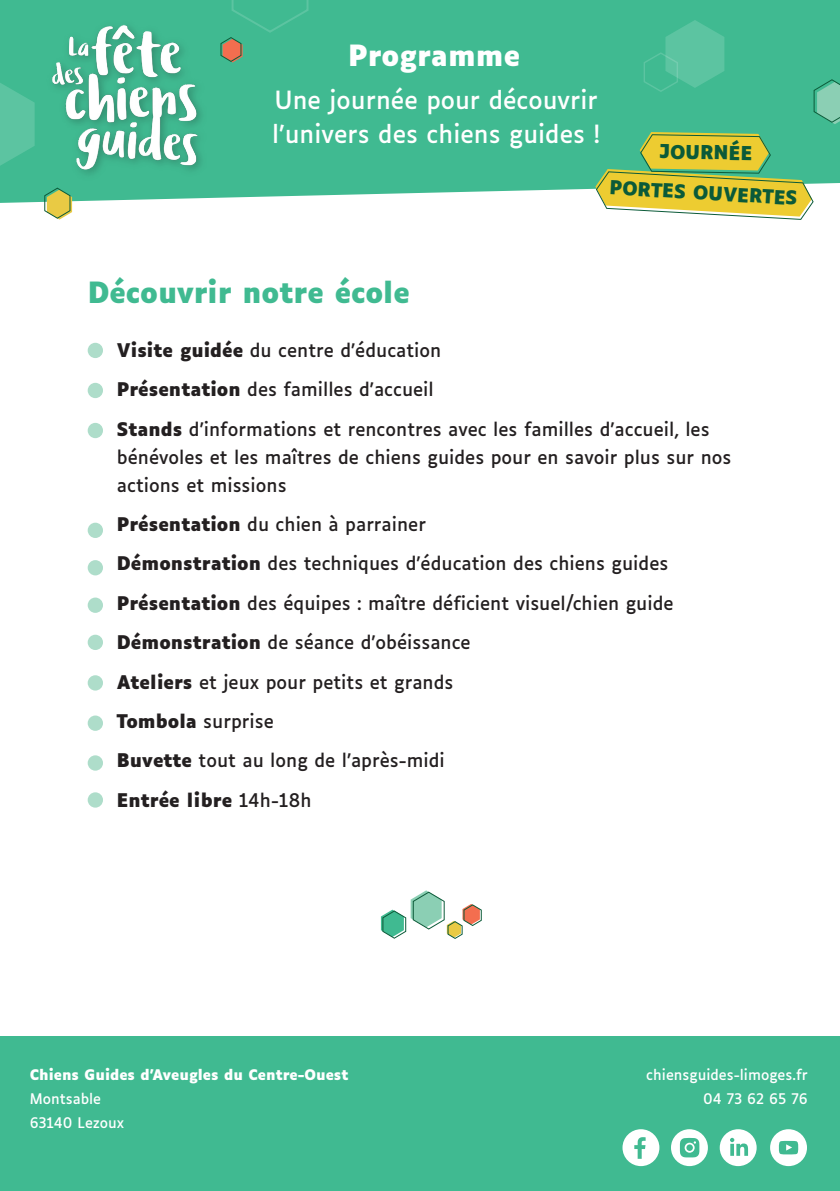
<style>
.page{position:relative;width:840px;height:1191px;background:#fff}
.page>*{position:absolute;margin:0;border:0;box-sizing:border-box;transform-origin:0 0}
.t1{font:700 28px "Luciole";color:#40ba91}
.t2{font:700 28px "Luciole";color:#fff}
.t3{font:24px/33.4px "Luciole";color:#fff}
.t4{font:700 18.4px "Luciole";color:#0b5a39}
.t5{font:18px/28px "Luciole";color:#231f20}
.t6{font:700 18px "Luciole";color:#231f20}
.t7{font:14px "Luciole";color:#fff}
.t8{font:700 14px "Luciole";color:#fff}
.s1{font-weight:700}
.s2{font-weight:400}
</style>
<div class="page">
<div style="left:0;top:0;width:839px;height:204px;background:#40ba91"></div>
<svg style="left:43px;top:196px;width:29px;height:24px"></svg>
<svg style="left:643px;top:20px;width:81px;height:72px;background:#4fbf99"></svg>
<svg style="left:0;top:81px;width:6px;height:86px"></svg>
<div style="left:219px;top:0;width:90px;height:63px;background:#40ba91"></div>
<svg style="left:595px;top:132px;width:218px;height:88px;background:#b9c85f"></svg>
<svg style="left:812px;top:79px;width:27px;height:45px"></svg>
<img style="left:6px;top:6px;width:241px;height:190px">
<div style="left:88px;top:675px;width:15px;height:15px;background:#aeddca;border-radius:50%"></div>
<svg style="left:88px;top:634px;width:15px;height:16px"></svg>
<div style="left:88px;top:792px;width:15px;height:15px;background:#aeddca;border-radius:50%"></div>
<svg style="left:88px;top:597px;width:15px;height:16px"></svg>
<svg style="left:88px;top:715px;width:15px;height:16px"></svg>
<div style="left:88px;top:755px;width:15px;height:15px;background:#aeddca;border-radius:50%"></div>
<svg style="left:88px;top:522px;width:15px;height:16px"></svg>
<div style="left:88px;top:560px;width:15px;height:15px;background:#aeddca;border-radius:50%"></div>
<div style="left:88px;top:423px;width:15px;height:15px;background:#aeddca;border-radius:50%"></div>
<div style="left:88px;top:383px;width:15px;height:15px;background:#aeddca;border-radius:50%"></div>
<div style="left:88px;top:343px;width:15px;height:15px;background:#aeddca;border-radius:50%"></div>
<div style="left:0;top:1036px;width:839px;height:155px;background:#40ba91"></div>
<svg style="left:622px;top:1129px;width:37px;height:37px"></svg>
<svg style="left:671px;top:1129px;width:36px;height:37px"></svg>
<svg style="left:770px;top:1129px;width:36px;height:37px"></svg>
<svg style="left:719px;top:1129px;width:37px;height:37px"></svg>
<svg style="left:380px;top:890px;width:102px;height:49px"></svg>
<h1 class="t2" style="left:348px;top:40px;width:173px">Programme</h1>
<h2 class="t3" style="left:272px;top:82px;width:329px">Une journée pour découvrir l’univers des chiens guides !</h2>
<p class="t4" style="left:659px;top:141px;width:95px;rotate:1deg">JOURNÉE</p>
<p class="t4" style="left:610px;top:178px;width:189px;rotate:3deg">PORTES OUVERTES</p>
<p class="t1" style="left:88px;top:277px;width:323px">Découvrir notre école</p>
<p class="t5" style="left:117px;top:335px;width:326px"><span class="s1">Visite guidée</span> du centre d’éducation</p>
<p class="t5" style="left:117px;top:374px;width:318px"><span class="s1">Présentation</span> des familles d’accueil</p>
<p class="t5" style="left:117px;top:413px;width:615px"><span class="s1">Stands</span> d’informations et rencontres avec les familles d’accueil, les bénévoles et les maîtres de chiens guides pour en savoir plus sur nos actions et missions</p>
<p class="t5" style="left:117px;top:509px;width:310px"><span class="s1">Présentation</span> du chien à parrainer</p>
<p class="t5" style="left:117px;top:548px;width:552px"><span class="s1">Démonstration</span> des techniques d’éducation des chiens guides</p>
<p class="t5" style="left:117px;top:587px;width:558px"><span class="s1">Présentation</span> des équipes : maître déficient visuel/chien guide</p>
<p class="t5" style="left:117px;top:627px;width:355px"><span class="s1">Démonstration</span> de séance d’obéissance</p>
<p class="t5" style="left:117px;top:666px;width:338px"><span class="s1">Ateliers</span> et jeux pour petits et grands</p>
<p class="t5" style="left:117px;top:705px;width:158px"><span class="s1">Tombola</span> surprise</p>
<p class="t5" style="left:117px;top:745px;width:329px"><span class="s1">Buvette</span> tout au long de l’après-midi</p>
<p class="t6" style="left:117px;top:790px;width:196px">Entrée libre <span class="s2">14h-18h</span></p>
<p class="t8" style="left:30px;top:1067px;width:320px">Chiens Guides d’Aveugles du Centre-Ouest</p>
<p class="t7" style="left:30px;top:1086px;width:73px">Montsable</p>
<p class="t7" style="left:30px;top:1110px;width:96px">63140 Lezoux</p>
<p class="t7" style="left:646px;top:1062px;width:163px">chiensguides-limoges.fr</p>
<p class="t7" style="left:702px;top:1086px;width:106px">04 73 62 65 76</p>
</div>
